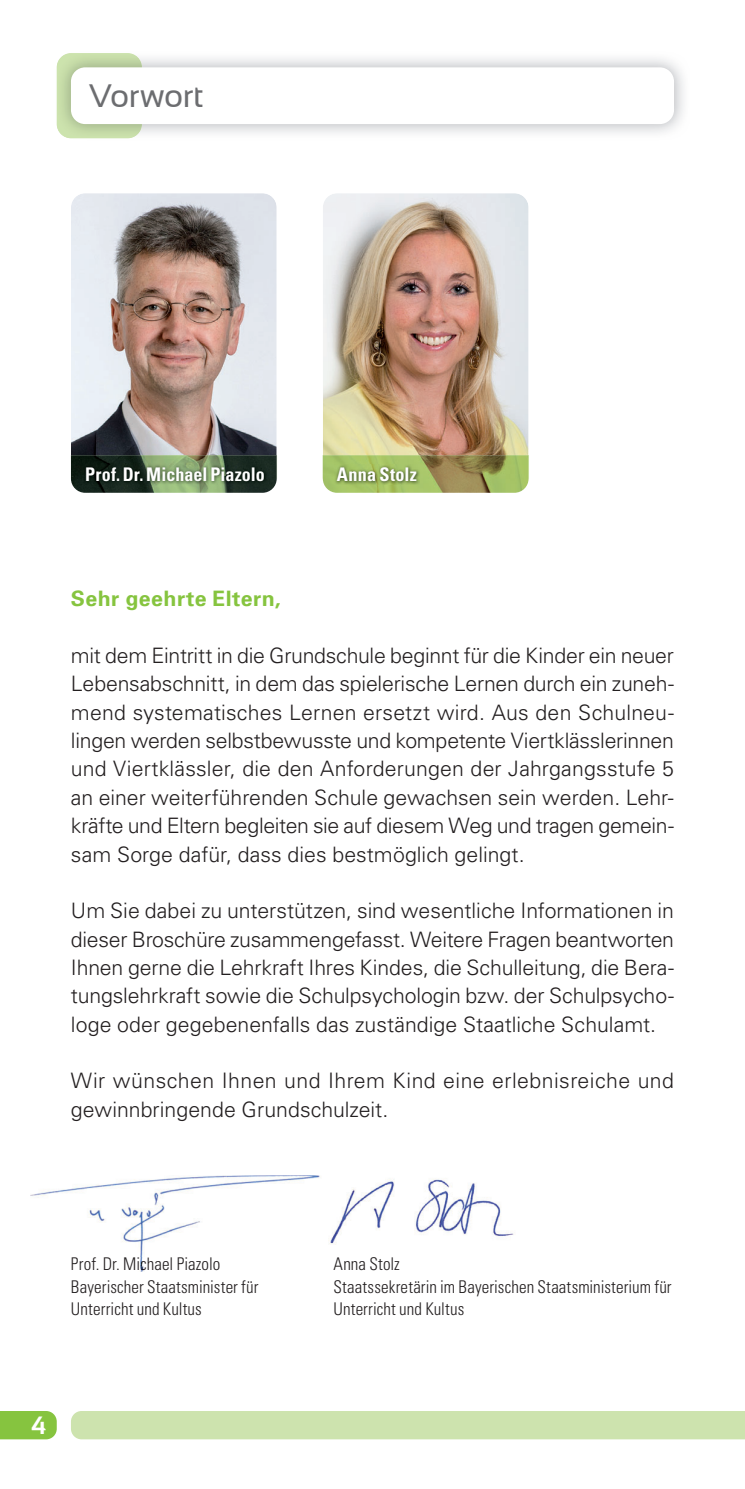
<style>
.page{position:relative;width:745px;height:1489px;background:#fff}
.page>*{position:absolute;margin:0;border:0;box-sizing:border-box;transform-origin:0 0}
.t1{font:32.5px "Sansation";letter-spacing:-.01em;color:#6c6d70}
.t2{font:700 25px "Sansation";color:#fff}
.t3{font:300 21.25px/28.2px "Univers";letter-spacing:.005em;color:#231f20;text-align:justify}
.t4{font:700 21.25px "Univers";letter-spacing:.02em;color:#86c43f}
.t5{font:700 condensed 18.75px "Univers";letter-spacing:.005em;color:#fff;scale:.96 1}
.t6{font:700 condensed 18.75px "Univers";letter-spacing:.005em;color:#fff}
.t7{font:300 condensed 17.5px/22.5px "Univers";letter-spacing:.005em;color:#231f20}
.s1{color:#12151c}
</style>
<div class="page">
<div style="left:0;top:1411px;width:57px;height:28px;background:#86c43f"></div>
<div style="left:71px;top:1411px;width:673px;height:28px;background:#cde3ae"></div>
<img style="left:328px;top:1179px;width:186px;height:66px">
<img style="left:30px;top:1175px;width:290px;height:96px">
<img style="left:72px;top:1257px;width:147px;height:13px">
<img style="left:57px;top:53px;width:85px;height:85px;border-radius:14px">
<div style="left:71px;top:67px;width:602px;height:57px;background:#fff;border-radius:14px"></div>
<img style="left:71px;top:193px;width:205px;height:262px">
<img style="left:323px;top:193px;width:205px;height:262px">
<img style="left:71px;top:455px;width:205px;height:38px">
<svg style="left:322px;top:455px;width:206px;height:38px;background:#9ea960"></svg>
<img style="left:83px;top:464px;width:184px;height:21px">
<img style="left:334px;top:464px;width:85px;height:21px">
<h1 class="t1" style="left:89px;top:78px;width:117px">Vorwort</h1>
<p class="t5" style="left:85px;top:467px;width:189px">Prof. Dr. Michael Piazolo</p>
<p class="t6" style="left:337px;top:467px;width:81px">Anna Stolz</p>
<p class="t4" style="left:71px;top:591px;width:211px">Sehr geehrte Eltern,</p>
<p class="t3" style="left:71px;top:643px;width:604px">mit dem Eintritt in die Grundschule beginnt für die Kinder ein neuer Lebensabschnitt, in dem das spielerische Lernen durch ein zuneh&shy;mend systematisches Lernen ersetzt wird. Aus den Schulneu&shy;lingen werden selbstbewusste und kompetente Viertklässlerinnen und Viertklässler, die den Anforderungen der Jahrgangsstufe 5 an einer weiterführenden Schule gewachsen sein werden. Lehr&shy;kräfte und Eltern begleiten sie auf diesem Weg und tragen gemein&shy;sam Sorge dafür, dass dies bestmöglich gelingt.</p>
<p class="t3" style="left:71px;top:898px;width:604px">Um Sie dabei zu unterstü tzen, sind wesentliche Informationen in dieser Broschüre zusammengefasst. Weitere Fragen beantworten Ihnen gerne die Lehrkraft Ihres Kindes, die Schulleitung, die Bera&shy;tungslehrkraft sowie die Schulpsychologin bzw. der Schulpsycho&shy;loge oder gegebenenfalls das zuständige Staatliche Schulamt.</p>
<p class="t3" style="left:71px;top:1068px;width:604px">Wir wünschen Ihnen und Ihrem Kind eine erlebnisreiche und gewinnbringende Grundschulzeit.</p>
<p class="t7" style="left:71px;top:1254px;width:151px">Prof. Dr. Mi<span class="s1">c</span>hael Piazolo</p>
<p class="t7" style="left:71px;top:1276px;width:189px">Bayerischer Staatsminister für<br>Unterricht und Kultus</p>
<p class="t2" style="left:31px;top:1411px;width:16px">4</p>
<p class="t7" style="left:333px;top:1254px;width:339px">Anna Stolz<br>Staatssekretärin im Bayerischen Staatsministerium für<br>Unterricht und Kultus</p>
</div>
